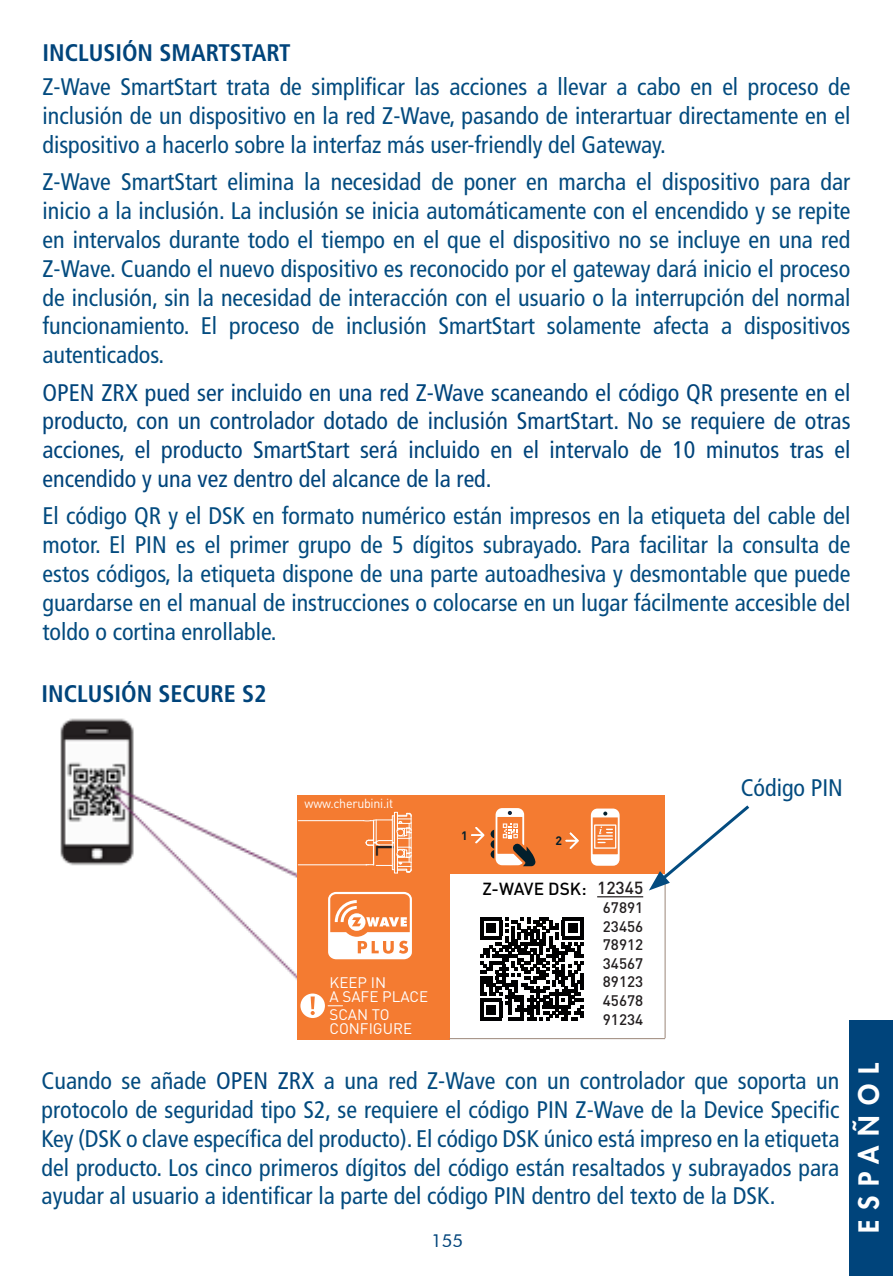
<style>
.page{position:relative;width:893px;height:1276px;background:#fff}
.page>*{position:absolute;margin:0;border:0;box-sizing:border-box;transform-origin:0 0}
.t1{font:800 27px "Futura Std";letter-spacing:.37em;color:#fff}
.t2{font:25.8px "Myriad Pro";color:#231f20}
.t3{font:condensed 24px/28.8px "Frutiger LT Std";color:#034b7f;text-align:justify}
.t4{font:condensed 24px/28.8px "Frutiger LT Std";color:#00447b;text-align:justify}
.t5{font:700 condensed 24px "Frutiger LT Std";color:#00447b}
.t6{font:18px "Futura BT";color:#00447b}
.t7{font:500 17.4px "DINOT";color:#000001}
.t8{font:500 17.4px "DINOT";color:#231f20}
.t9{font:500 15px/18.6px "DINOT";color:#231f20;text-align:justify}
.t10{font:15px/14.1px "DINOT";color:#fff}
.t11{font:12.9px "DINOT";letter-spacing:-.01em;color:#fff}
.t12{font:12.9px "DINOT";letter-spacing:-.01em;color:#fff;scale:.96 1}
.t13{font:700 12px "DINOT";color:#031f2c}
.s1{color:#00447b}
</style>
<div class="page">
<div style="left:849px;top:1020px;width:44px;height:256px;background:#00447b"></div>
<img style="left:60px;top:718px;width:236px;height:261px">
<div style="left:298px;top:794px;width:367px;height:245px;background:#f47b31"></div>
<hr style="left:298px;top:820px;width:65px;height:1px;background:#fff">
<hr style="left:298px;top:864px;width:68px;height:1px;background:#fff">
<svg style="left:363px;top:812px;width:49px;height:61px"></svg>
<svg style="left:491px;top:808px;width:45px;height:58px"></svg>
<svg style="left:471px;top:827px;width:13px;height:16px"></svg>
<svg style="left:565px;top:832px;width:14px;height:17px"></svg>
<svg style="left:591px;top:808px;width:29px;height:57px"></svg>
<div style="left:451px;top:874px;width:214px;height:165px;background:#fff"></div>
<svg style="left:328px;top:892px;width:84px;height:67px"></svg>
<div style="left:300px;top:993px;width:25px;height:25px;background:#fff;border-radius:50%"></div>
<svg style="left:311px;top:1011px;width:4px;height:4px"></svg>
<svg style="left:311px;top:996px;width:4px;height:13px"></svg>
<svg style="left:328px;top:1005px;width:15px;height:1px"></svg>
<hr style="left:450px;top:1038px;width:215px;height:1px;background:#9b8679">
<hr style="left:665px;top:874px;width:1px;height:164px;background:#9b8679">
<svg style="left:480px;top:917px;width:104px;height:103px"></svg>
<hr style="left:480px;top:1017px;width:22px;height:3px;background:#000001">
<div style="left:486px;top:1005px;width:10px;height:9px;background:#000001"></div>
<hr style="left:597px;top:896px;width:46px;height:1px;background:#231f20">
<svg style="left:649px;top:805px;width:101px;height:85px"></svg>
<p class="t5" style="left:43px;top:38px;width:250px">INCLUSIÓN SMARTSTART</p>
<p class="t3" style="left:43px;top:73px;width:809px">Z-Wave SmartStart trata de simplificar las acciones a llevar a cabo en el proceso de inclusión de un dispositivo en la red Z-Wave, pasando de interartuar directamente en el dispositivo a hacerlo sobre la interfaz más user-friendly del Gateway.</p>
<p class="t3" style="left:43px;top:168px;width:809px">Z-Wave SmartStart elimina la necesidad de poner en marcha el dispositivo para dar inicio a la inclusión. La inclusión se inicia automáticamente con el encendido y se repite en intervalos durante todo el tiempo en el que el dispositivo no se incluye en una red Z-Wave. Cuando el nuevo dispositivo es reconocido por el gateway dará inicio el proceso de inclusión, sin la necesidad de interacción con el usuario o la interrupción del normal funcionamiento. El proceso de inclusión SmartStart solamente afecta a dispositivos autenticados.</p>
<p class="t4" style="left:43px;top:378px;width:809px">OPEN ZRX pued ser incluido en una red Z-Wave scaneando el código QR presente en el producto, con un controlador dotado de inclusión SmartStart. No se requiere de otras acciones, el producto SmartStart será incluido en el intervalo de 10 minutos tras el encendido y una vez dentro del alcance de la red.</p>
<p class="t3" style="left:43px;top:502px;width:809px">El código QR y el DSK en formato numérico están impresos en la etiqueta del cable del motor. El PIN es el primer grupo de 5 dígitos subrayado. Para facilitar la consulta de estos códigos, la etiqueta dispone de una parte autoadhesiva y desmontable que puede guardarse en el manual de instrucciones o colocarse en un lugar fácilmente accesible del toldo o cortina enrollable.</p>
<p class="t5" style="left:42px;top:679px;width:226px">INCLUSIÓN SECURE S2</p>
<p class="t12" style="left:305px;top:793px;width:94px">www.cherubini.it</p>
<p class="t2" style="left:401px;top:844px;width:14px;rotate:90deg">L</p>
<p class="t10" style="left:329px;top:974px;width:100px">KEEP IN<br>A SAFE PLACE</p>
<p class="t10" style="left:329px;top:1006px;width:84px">SCAN TO<br>CONFIGURE</p>
<p class="t11" style="left:323px;top:1007px;width:98px">www.cherubini.it</p>
<p class="t13" style="left:461px;top:826px;width:8px">1</p>
<p class="t13" style="left:555px;top:831px;width:8px">2</p>
<p class="t7" style="left:482px;top:875px;width:106px">Z-WAVE DSK:</p>
<p class="t8" style="left:597px;top:874px;width:48px">12345</p>
<p class="t9" style="left:603px;top:897px;width:42px">67891<br>23456<br>78912<br>34567<br>89123<br>45678<br>91234</p>
<p class="t3" style="left:741px;top:773px;width:104px">Código PIN</p>
<p class="t3" style="left:42px;top:1066px;width:799px">Cuando se añade <span class="s1">OPEN ZRX</span> a una red Z-Wave con un controlador que soporta un protocolo de seguridad tipo S2, se requiere el código PIN Z-Wave de la Device Specific Key (DSK o clave específica del producto). El código DSK único está impreso en la etiqueta del producto. Los cinco primeros dígitos del código están resaltados y subrayados para ayudar al usuario a identificar la parte del código PIN dentro del texto de la DSK.</p>
<p class="t6" style="left:431px;top:1229px;width:33px">155</p>
<p class="t1" style="left:852px;top:1233px;width:172px;rotate:-90deg">ESPAÑOL</p>
</div>
